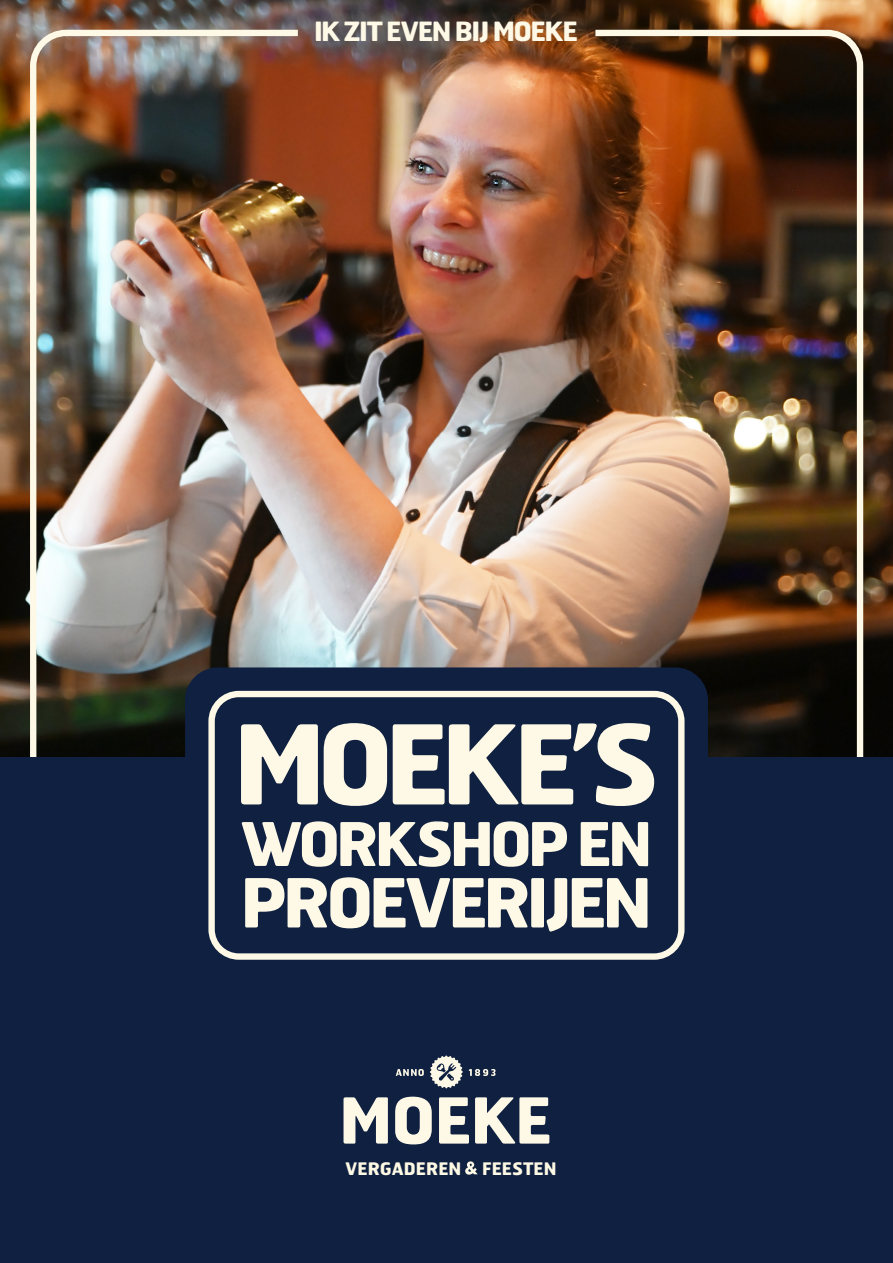
<style>
.page{position:relative;width:893px;height:1263px;background:#fff}
.page>*{position:absolute;margin:0;border:0;box-sizing:border-box;transform-origin:0 0}
.t1{font:700 109.5px "Hermes";letter-spacing:-.08em;color:#fef9e7}
.t2{font:700 67.5px "Hermes";letter-spacing:-.065em;color:#fef9e7}
.t3{font:700 60px "Hermes";letter-spacing:-.07em;color:#fef9e7}
.t4{font:700 26.55px "Hermes";letter-spacing:-.055em;color:#fef9e7}
.t5{font:700 17.25px "Hermes";color:#fef9e5}
</style>
<div class="page">
<img style="left:0;top:0;width:893px;height:758px">
<img style="left:27px;top:27px;width:839px;height:731px">
<div style="left:0;top:758px;width:893px;height:505px;background:#0f2040"></div>
<div style="left:200px;top:682px;width:493px;height:286px;background:#0f2040;border-radius:18px"></div>
<div style="left:185px;top:667px;width:523px;height:316px;border:30px solid #0f2040;border-radius:18px"></div>
<div style="left:208px;top:691px;width:476px;height:269px;border:6px solid #fef9e7;border-radius:27px"></div>
<svg style="left:396px;top:1069px;width:28px;height:7px"></svg>
<svg style="left:469px;top:1069px;width:27px;height:7px"></svg>
<svg style="left:343px;top:1097px;width:45px;height:47px"></svg>
<svg style="left:439px;top:1097px;width:30px;height:46px"></svg>
<svg style="left:475px;top:1097px;width:74px;height:46px"></svg>
<svg style="left:395px;top:1097px;width:37px;height:47px"></svg>
<svg style="left:430px;top:1055px;width:33px;height:33px"></svg>
<svg style="left:465px;top:1161px;width:13px;height:14px"></svg>
<p class="t4" style="left:314px;top:14px;width:266px">IK ZIT EVEN BIJ MOEKE</p>
<p class="t1" style="left:233px;top:693px;width:428px">MOEKE’S</p>
<p class="t3" style="left:240px;top:805px;width:414px">WORKSHOP EN</p>
<p class="t2" style="left:240px;top:859px;width:414px">PROEVERIJEN</p>
<p class="t5" style="left:346px;top:1157px;width:213px">VERGADEREN FEESTEN</p>
</div>
